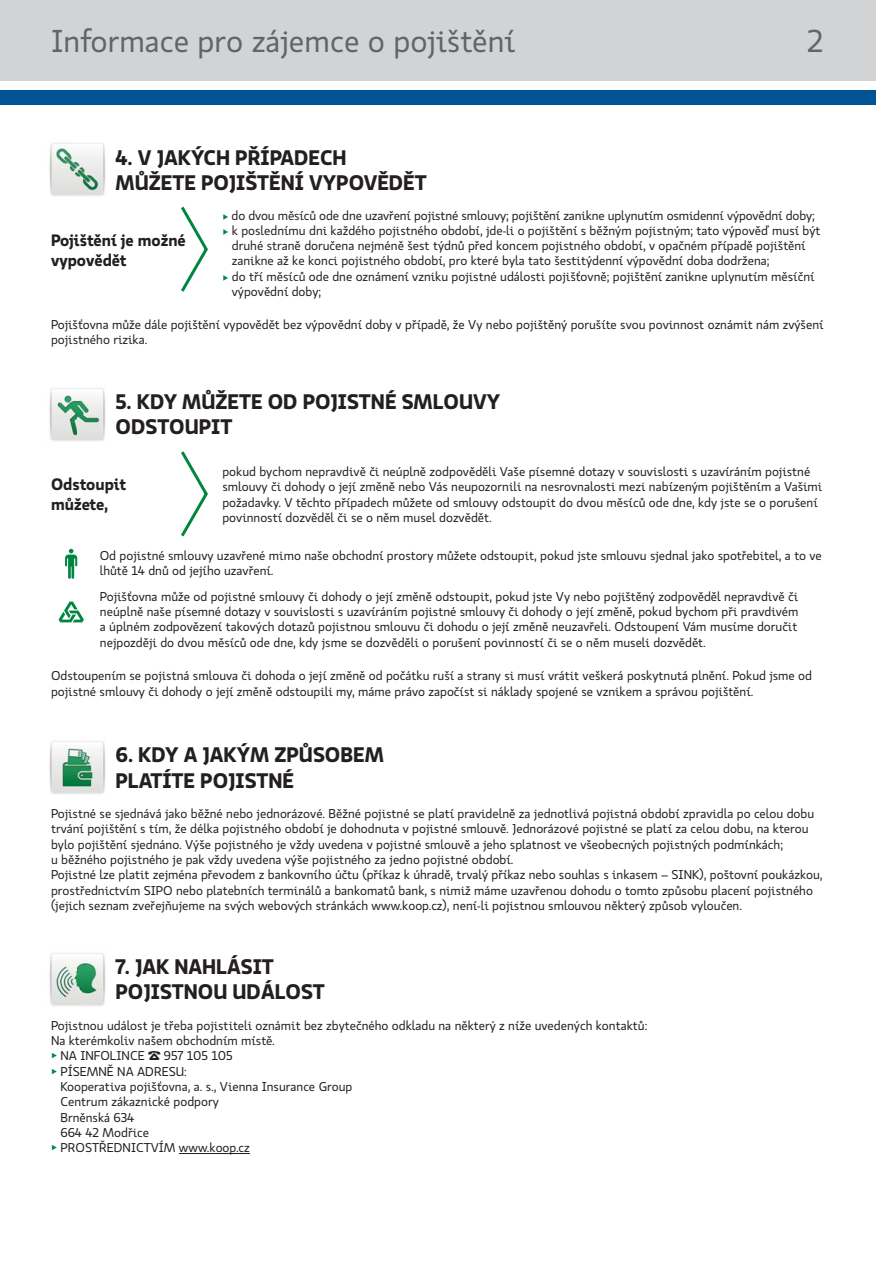
<style>
.page{position:relative;width:876px;height:1263px;background:#fff}
.page>*{position:absolute;margin:0;border:0;box-sizing:border-box;transform-origin:0 0}
.t1{font:31.5px "Koop Pro";color:#636466}
.t2{font:700 21px/25.2px "Koop Pro";color:#231f20}
.t3{font:700 16.5px/19.8px "Koop Pro";color:#231f20}
.t4{font:12.75px/15.3px "Koop Pro";color:#231f20}
.s1{color:#008641}
</style>
<div class="page">
<div style="left:0;top:0;width:876px;height:81px;background:#d1d3d4"></div>
<div style="left:0;top:91px;width:876px;height:14px;background:#005496"></div>
<svg style="left:65px;top:549px;width:12px;height:30px"></svg>
<svg style="left:59px;top:602px;width:25px;height:20px"></svg>
<svg style="left:181px;top:206px;width:27px;height:86px"></svg>
<svg style="left:181px;top:451px;width:27px;height:86px"></svg>
<img style="left:49px;top:143px;width:57px;height:53px">
<img style="left:49px;top:388px;width:57px;height:53px">
<hr style="left:179px;top:1153px;width:71px;height:1px;background:#231f20">
<img style="left:49px;top:741px;width:57px;height:53px">
<img style="left:49px;top:953px;width:57px;height:53px">
<h1 class="t1" style="left:51px;top:28px;width:466px">Informace pro zájemce o pojištění</h1>
<h1 class="t1" style="left:807px;top:28px;width:18px">2</h1>
<h2 class="t2" style="left:116px;top:146px;width:313px">4. V JAKÝCH PŘÍPADECH<br>MŮŽETE POJIŠTĚNÍ VYPOVĚDĚT</h2>
<p class="t3" style="left:51px;top:231px;width:136px">Pojištění je možné vypovědět</p>
<p class="t4" style="left:222px;top:208px;width:594px"><span class="s1">•</span> do dvou měsíců ode dne uzavření pojistné smlouvy; pojištění zanikne uplynutím osmidenní výpovědní doby;</p>
<p class="t4" style="left:232px;top:224px;width:590px;text-indent:-9px"><span class="s1">•</span> k poslednímu dni každého pojistného období, jde-li o pojištění s běžným pojistným; tato výpověď musí být druhé straně doručena nejméně šest týdnů před koncem pojistného období, v opačném případě pojištění zanikne až ke konci pojistného období, pro které byla tato šestitýdenní výpovědní doba dodržena;</p>
<p class="t4" style="left:232px;top:270px;width:584px;text-indent:-9px"><span class="s1">•</span> do tří měsíců ode dne oznámení vzniku pojistné události pojišťovně; pojištění zanikne uplynutím měsíční výpovědní doby;</p>
<p class="t4" style="left:51px;top:317px;width:774px">Pojišťovna může dále pojištění vypovědět bez výpovědní doby v případě, že Vy nebo pojištěný porušíte svou povinnost oznámit nám zvýšení pojistného rizika.</p>
<h2 class="t2" style="left:116px;top:391px;width:386px">5. KDY MŮŽETE OD POJISTNÉ SMLOUVY<br>ODSTOUPIT</h2>
<p class="t3" style="left:51px;top:476px;width:77px">Odstoupit můžete,</p>
<p class="t4" style="left:222px;top:465px;width:601px">pokud bychom nepravdivě či neúplně zodpověděli Vaše písemné dotazy v souvislosti s uzavíráním pojistné smlouvy či dohody o její změně nebo Vás neupozornili na nesrovnalosti mezi nabízeným pojištěním a Vašimi požadavky. V těchto případech můžete od smlouvy odstoupit do dvou měsíců ode dne, kdy jste se o porušení povinností dozvěděl či se o něm musel dozvědět.</p>
<p class="t4" style="left:100px;top:549px;width:723px">Od pojistné smlouvy uzavřené mimo naše obchodní prostory můžete odstoupit, pokud jste smlouvu sjednal jako spotřebitel, a to ve lhůtě 14 dnů od jejího uzavření.</p>
<p class="t4" style="left:100px;top:590px;width:700px;text-align:justify">Pojišťovna může od pojistné smlouvy či dohody o její změně odstoupit, pokud jste Vy nebo pojištěný zodpověděl nepravdivě či neúplně naše písemné dotazy v souvislosti s uzavíráním pojistné smlouvy či dohody o její změně, pokud bychom při pravdivém a úplném zodpovězení takových dotazů pojistnou smlouvu či dohodu o její změně neuzavřeli. Odstoupení Vám musíme doručit nejpozději do dvou měsíců ode dne, kdy jsme se dozvěděli o porušení povinností či se o něm museli dozvědět.</p>
<p class="t4" style="left:51px;top:669px;width:763px">Odstoupením se pojistná smlouva či dohoda o její změně od počátku ruší a strany si musí vrátit veškerá poskytnutá plnění. Pokud jsme od pojistné smlouvy či dohody o její změně odstoupili my, máme právo započíst si náklady spojené se vznikem a správou pojištění.</p>
<h2 class="t2" style="left:116px;top:744px;width:270px">6. KDY A JAKÝM ZPŮSOBEM<br>PLATÍTE POJISTNÉ</h2>
<p class="t4" style="left:51px;top:807px;width:773px">Pojistné se sjednává jako běžné nebo jednorázové. Běžné pojistné se platí pravidelně za jednotlivá pojistná období zpravidla po celou dobu trvání pojištění s tím, že délka pojistného období je dohodnuta v pojistné smlouvě. Jednorázové pojistné se platí za celou dobu, na kterou bylo pojištění sjednáno. Výše pojistného je vždy uvedena v pojistné smlouvě a jeho splatnost ve všeobecných pojistných podmínkách;<br>u běžného pojistného je pak vždy uvedena výše pojistného za jedno pojistné období.<br>Pojistné lze platit zejména převodem z bankovního účtu (příkaz k úhradě, trvalý příkaz nebo souhlas s inkasem – SINK), poštovní poukázkou, prostřednictvím SIPO nebo platebních terminálů a bankomatů bank, s nimiž máme uzavřenou dohodu o tomto způsobu placení pojistného (jejich seznam zveřejňujeme na svých webových stránkách www.koop.cz), není-li pojistnou smlouvou některý způsob vyloučen.</p>
<h2 class="t2" style="left:116px;top:956px;width:211px">7. JAK NAHLÁSIT<br>POJISTNOU UDÁLOST</h2>
<p class="t4" style="left:51px;top:1019px;width:598px">Pojistnou událost je třeba pojistiteli oznámit bez zbytečného odkladu na některý z níže uvedených kontaktů:<br>Na kterémkoliv našem obchodním místě.<br><span class="s1">▶</span> NA INFOLINCE</p>
<p class="t4" style="left:51px;top:1049px;width:183px;text-indent:113px">957 105 105 <span class="s1">▶</span> PÍSEMNĚ NA ADRESU:</p>
<p class="t4" style="left:60px;top:1080px;width:294px">Kooperativa pojišťovna, a. s., Vienna Insurance Group</p>
<p class="t4" style="left:60px;top:1095px;width:160px">Centrum zákaznické podpory</p>
<p class="t4" style="left:60px;top:1110px;width:76px">Brněnská 634</p>
<p class="t4" style="left:60px;top:1126px;width:90px">664 42 Modřice</p>
<p class="t4" style="left:51px;top:1141px;width:200px"><span class="s1">▶</span> PROSTŘEDNICTVÍM www.koop.cz</p>
</div>
